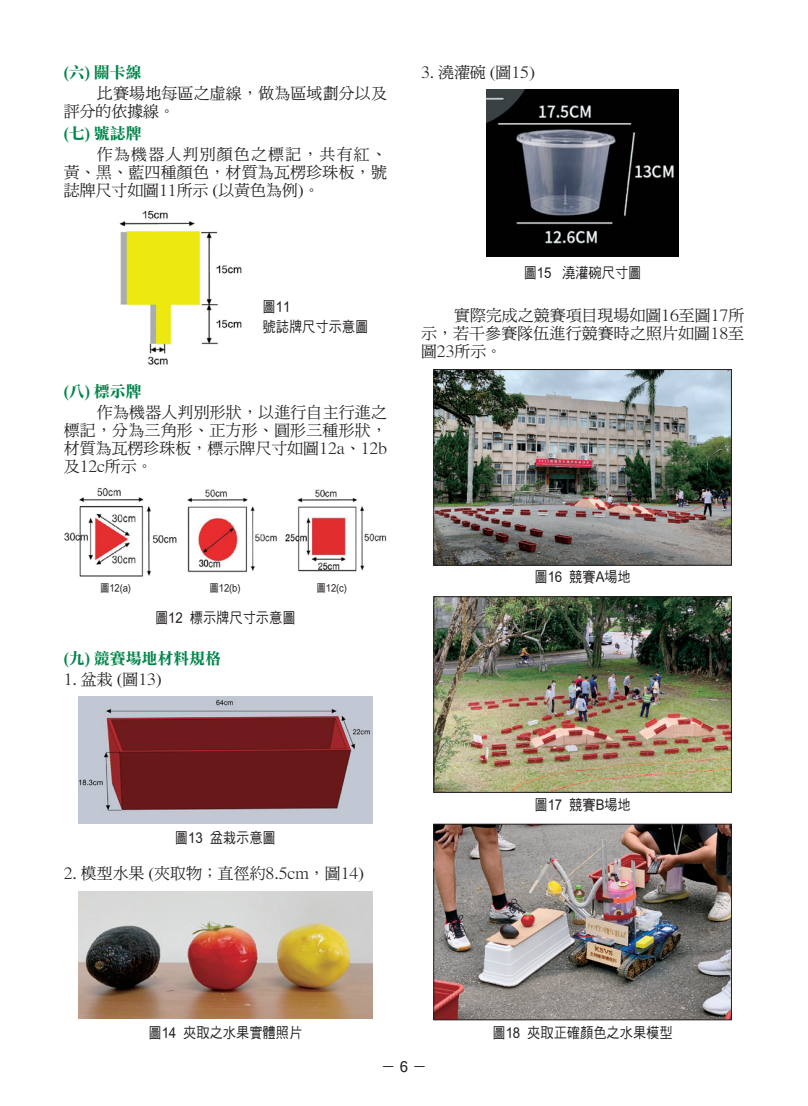
<style>
.page{position:relative;width:808px;height:1106px;background:#fff}
.page>*{position:absolute;margin:0;border:0;box-sizing:border-box;transform-origin:0 0}
.內文-12{font:15.9px/18px "DF Ming Md HKP BF";letter-spacing:.01em;color:#231f20;text-align:justify}
.內文-12齊{font:15.9px "DF Ming Md HKP BF";color:#231f20}
.內文-齊-粗明{font:15.9px "DF Li Song Bd HK BF";color:#00854a}
.t1{font:15px "DF Hei Md HK BF";color:#231f20}
.圖說-中{font:14.7px "DF Hei Md HKP BF";color:#231f20;scale:.9 1}
.圖說-中-2{font:10.5px "DF Hei Md HKP BF";color:#231f20;scale:.9 1}
.s1{font-family:"Microsoft Sans Serif"}
</style>
<div class="page">
<img style="left:435px;top:371px;width:295px;height:192px">
<div style="left:433px;top:369px;width:299px;height:196px;border:1px solid #231f20"></div>
<img style="left:435px;top:598px;width:295px;height:192px">
<div style="left:433px;top:596px;width:299px;height:196px;border:1px solid #231f20"></div>
<img style="left:435px;top:826px;width:295px;height:192px">
<div style="left:433px;top:824px;width:299px;height:196px;border:1px solid #231f20"></div>
<img style="left:486px;top:89px;width:193px;height:168px">
<img style="left:119px;top:210px;width:123px;height:155px">
<img style="left:79px;top:696px;width:293px;height:127px">
<img style="left:79px;top:891px;width:293px;height:127px">
<img style="left:64px;top:488px;width:323px;height:89px">
<p class="內文-齊-粗明" style="left:64px;top:64px;width:79px">(六) 關卡線</p>
<p class="內文-12" style="left:64px;top:84px;width:325px;text-indent:33px">比賽場地每區之虛線，做為區域劃分以及評分的依據線。</p>
<p class="內文-齊-粗明" style="left:64px;top:125px;width:79px">(七) 號誌牌</p>
<p class="內文-12" style="left:64px;top:146px;width:325px;text-indent:33px">作為機器人判別顏色之標記，共有紅、黃、黑、藍四種顏色，材質為瓦楞珍珠板，號誌牌尺寸如圖11所示 (以黃色為例)。</p>
<p class="圖說-中" style="left:263px;top:300px;width:32px">圖11</p>
<p class="圖說-中" style="left:263px;top:319px;width:119px">號誌牌尺寸示意圖</p>
<p class="內文-齊-粗明" style="left:64px;top:383px;width:79px">(八) 標示牌</p>
<p class="內文-12" style="left:64px;top:403px;width:325px;text-indent:33px">作為機器人判別形狀，以進行自主行進之標記，分為三角形、正方形、圓形三種形狀，材質為瓦楞珍珠板，標示牌尺寸如圖12a、12b及12c所示。</p>
<p class="內文-12齊" style="left:421px;top:64px;width:115px">3. 澆灌碗 (圖15)</p>
<p class="圖說-中" style="left:524px;top:265px;width:132px">圖15 澆灌碗尺寸圖</p>
<p class="內文-12" style="left:421px;top:307px;width:325px;text-indent:33px">實際完成之競賽項目現場如圖16至圖17所示，若干參賽隊伍進行競賽時之照片如圖18至圖23所示。</p>
<p class="圖說-中-2" style="left:100px;top:582px;width:36px">圖12(a)</p>
<p class="圖說-中-2" style="left:209px;top:582px;width:36px">圖12(b)</p>
<p class="圖說-中-2" style="left:316px;top:582px;width:35px">圖12(c)</p>
<p class="圖說-中" style="left:155px;top:610px;width:158px">圖12 標示牌尺寸示意圖</p>
<p class="內文-齊-粗明" style="left:64px;top:650px;width:159px">(九) 競賽場地材料規格</p>
<p class="內文-12齊" style="left:64px;top:671px;width:99px">1. 盆栽 (圖13)</p>
<p class="圖說-中" style="left:534px;top:569px;width:109px">圖16 競賽A場地</p>
<p class="圖說-中" style="left:175px;top:830px;width:114px">圖13 盆栽示意圖</p>
<p class="內文-12齊" style="left:64px;top:865px;width:302px">2. 模型水果 (夾取物；直徑約8.5cm，圖14)</p>
<p class="圖說-中" style="left:534px;top:797px;width:109px">圖17 競賽B場地</p>
<p class="圖說-中" style="left:148px;top:1025px;width:172px">圖14 夾取之水果實體照片</p>
<p class="圖說-中" style="left:492px;top:1025px;width:202px">圖18 夾取正確顏色之水果模型</p>
<p class="t1" style="left:381px;top:1059px;width:48px">－ <span class="s1">6</span> －</p>
</div>
